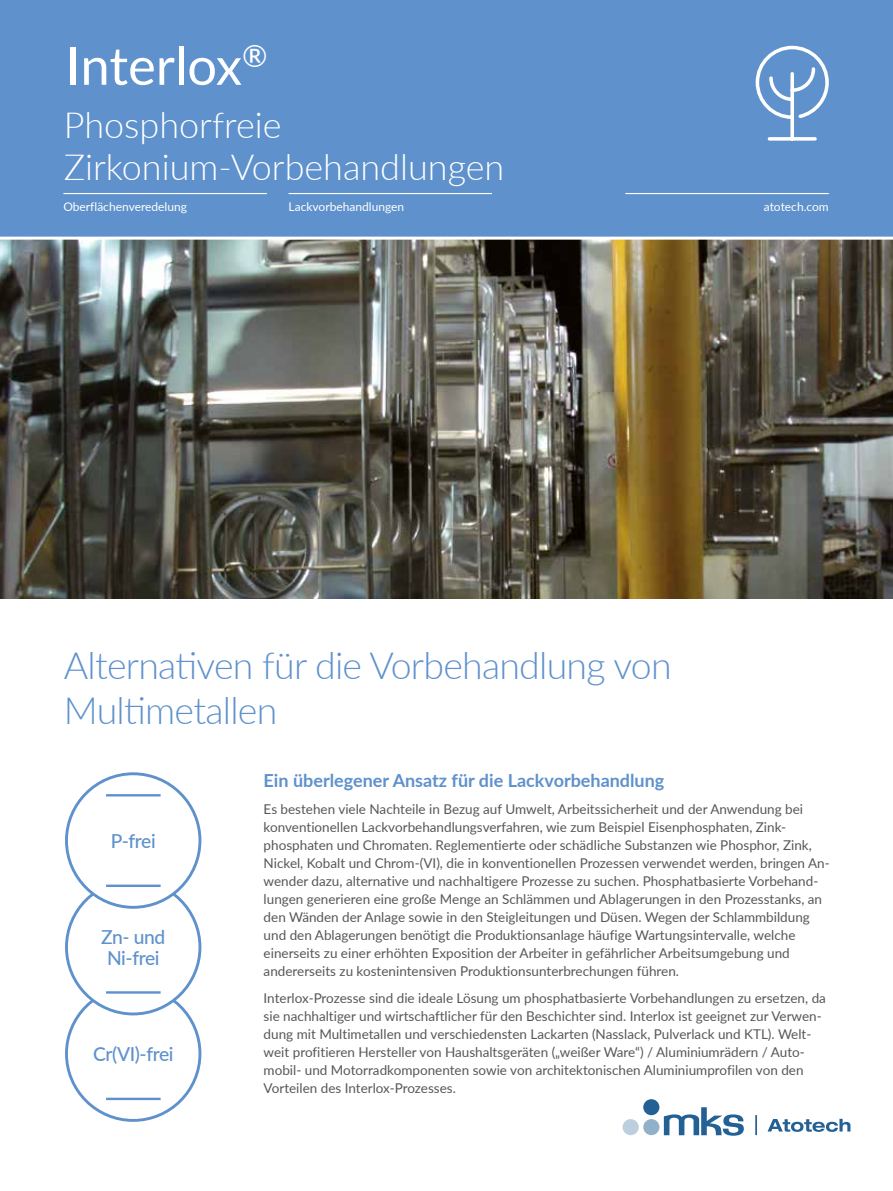
<style>
.page{position:relative;width:893px;height:1191px;background:#fff}
.page>*{position:absolute;margin:0;border:0;box-sizing:border-box;transform-origin:0 0}
.t1{font:52.5px "Lato";color:#fff}
.t2{font:300 37.5px/45px "Lato";letter-spacing:-.02em;color:#5f91cc}
.t3{font:300 36px/42px "Lato";color:#fff}
.t4{font:500 19.2px/20.4px "Lato";letter-spacing:-.02em;color:#5f91cc;text-align:center}
.t5{font:700 18px "Lato";color:#5f91cc}
.t6{font:13.5px/18px "Lato";color:#575756}
.t7{font:12px "Lato";color:#fff}
</style>
<div class="page">
<svg style="left:767px;top:1118px;width:83px;height:13px"></svg>
<div style="left:643px;top:1099px;width:16px;height:16px;background:#236194;border-radius:50%"></div>
<div style="left:643px;top:1119px;width:16px;height:16px;background:#91b0ca;border-radius:50%"></div>
<div style="left:623px;top:1119px;width:16px;height:16px;background:#bdcfde;border-radius:50%"></div>
<svg style="left:664px;top:1107px;width:80px;height:28px"></svg>
<hr style="left:755px;top:1115px;width:2px;height:20px;background:#236194">
<div style="left:65px;top:985px;width:136px;height:136px;border:3px solid #5f91cc;border-radius:50%"></div>
<img style="left:0;top:240px;width:893px;height:358px">
<div style="left:0;top:0;width:893px;height:238px;background:#5f91cc"></div>
<hr style="left:63px;top:193px;width:204px;height:1px;background:#fff">
<hr style="left:289px;top:193px;width:203px;height:1px;background:#fff">
<hr style="left:625px;top:193px;width:204px;height:1px;background:#fff">
<hr style="left:0;top:237px;width:893px;height:3px;background:#fff">
<svg style="left:755px;top:45px;width:74px;height:96px"></svg>
<div style="left:66px;top:880px;width:134px;height:134px;background:#fff;border-radius:50%"></div>
<div style="left:65px;top:879px;width:136px;height:136px;border:3px solid #5f91cc;border-radius:50%"></div>
<hr style="left:106px;top:991px;width:55px;height:2px;background:#5f91cc">
<hr style="left:106px;top:1097px;width:55px;height:3px;background:#5f91cc">
<div style="left:66px;top:773px;width:134px;height:134px;background:#fff;border-radius:50%"></div>
<div style="left:65px;top:772px;width:136px;height:136px;border:3px solid #5f91cc;border-radius:50%"></div>
<hr style="left:106px;top:794px;width:55px;height:2px;background:#5f91cc">
<hr style="left:106px;top:884px;width:55px;height:3px;background:#5f91cc">
<h1 class="t1" style="left:66px;top:28px;width:203px">Interlox<sup>®</sup></h1>
<h3 class="t3" style="left:64px;top:103px;width:442px">Phosphorfreie<br>Zirkonium-Vorbehandlungen</h3>
<p class="t7" style="left:63px;top:198px;width:125px">Oberflächenveredelung</p>
<p class="t7" style="left:289px;top:198px;width:117px">Lackvorbehandlungen</p>
<p class="t7" style="left:764px;top:198px;width:67px">atotech.com</p>
<h2 class="t2" style="left:64px;top:642px;width:609px">Alternativen für die Vorbehandlung von<br>Multimetallen</h2>
<h3 class="t4" style="left:111px;top:829px;width:46px">P-frei</h3>
<h3 class="t4" style="left:101px;top:926px;width:66px">Zn- und<br>Ni-frei</h3>
<h3 class="t4" style="left:93px;top:1042px;width:82px">Cr(VI)-frei</h3>
<h3 class="t5" style="left:264px;top:767px;width:402px">Ein überlegener Ansatz für die Lackvorbehandlung</h3>
<p class="t6" style="left:264px;top:800px;width:568px">Es bestehen viele Nachteile in Bezug auf Umwelt, Arbeitssicherheit und der Anwendung bei konventionellen Lackvorbehandlungsverfahren, wie zum Beispiel Eisenphosphaten, Zink&shy;phosphaten und Chromaten. Reglementierte oder schädliche Substanzen wie Phosphor, Zink, Nickel, Kobalt und Chrom-(VI), die in konventionellen Prozessen verwendet werden, bringen An&shy;wender dazu, alternative und nachhaltigere Prozesse zu suchen. Phosphatbasierte Vorbehand&shy;lungen generieren eine große Menge an Schlämmen und Ablagerungen in den Prozesstanks, an den Wänden der Anlage sowie in den Steigleitungen und Düsen. Wegen der Schlammbildung und den Ablagerungen benötigt die Produktionsanlage häufige Wartungsintervalle, welche einerseits zu einer erhöhten Exposition der Arbeiter in gefährlicher Arbeitsumgebung und andererseits zu kostenintensiven Produktionsunterbrechungen führen.</p>
<p class="t6" style="left:264px;top:989px;width:564px">Interlox-Prozesse sind die ideale Lösung um phosphatbasierte Vorbehandlungen zu ersetzen, da sie nachhaltiger und wirtschaftlicher für den Beschichter sind. Interlox ist geeignet zur Verwen&shy;dung mit Multimetallen und verschiedensten Lackarten (Nasslack, Pulverlack und KTL). Welt&shy;weit profitieren Hersteller von Haushaltsgeräten („weißer Ware“) / Aluminiumrädern / Auto&shy;mobil- und Motorradkomponenten sowie von architektonischen Aluminiumprofilen von den Vorteilen des Interlox-Prozesses.</p>
</div>
